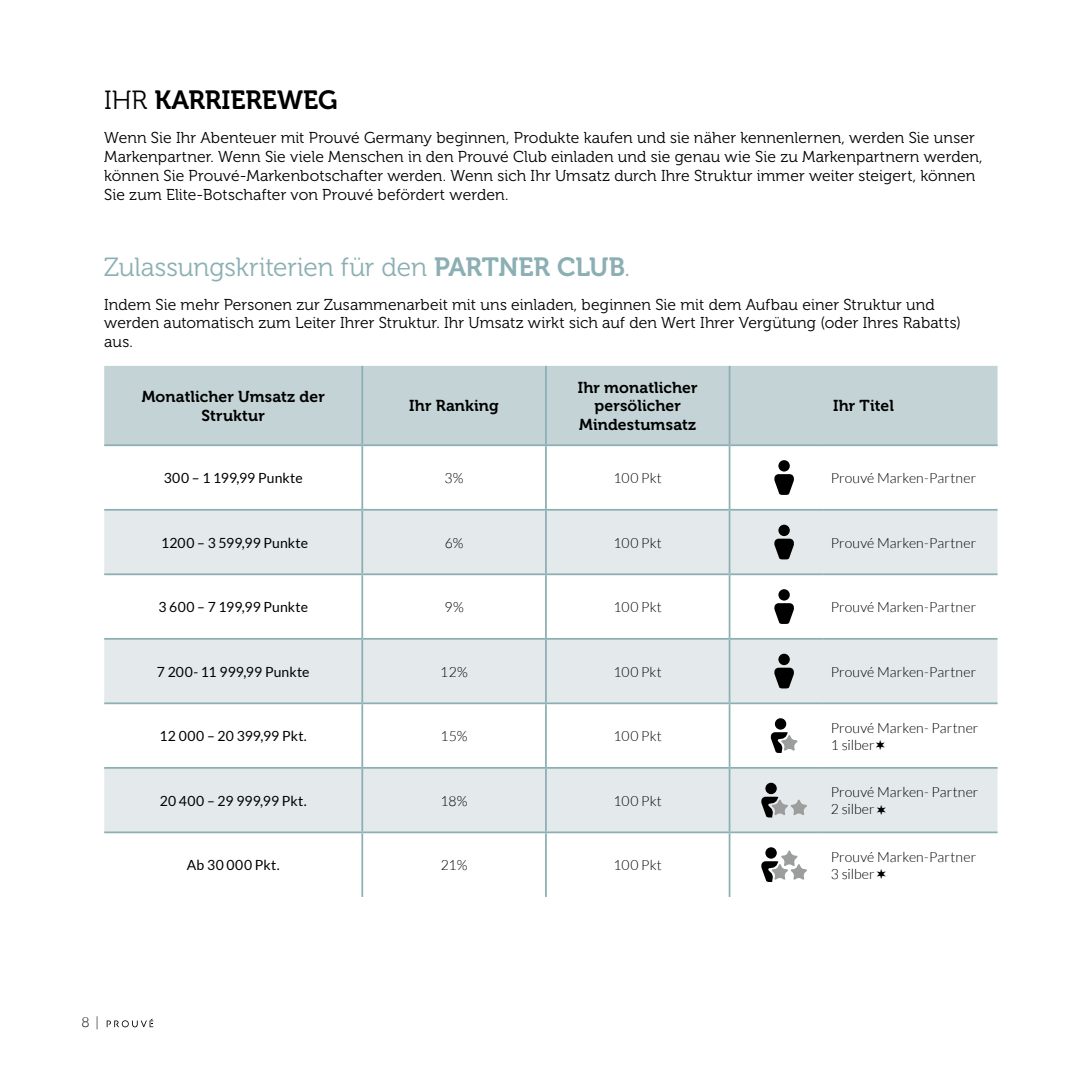
<style>
.page{position:relative;width:1072px;height:1072px;background:#fff}
.page>*{position:absolute;margin:0;border:0;box-sizing:border-box;transform-origin:0 0}
.t1{font:26.25px "Museo 300";letter-spacing:-.005em;color:#8bafb3}
.t2{font:26.25px "Museo 700";letter-spacing:-.005em;color:#000}
.t3{font:15.75px/18.9px "Museo 300";letter-spacing:.005em;color:#000}
.t4{font:15.75px/18.9px "Museo 700";letter-spacing:.005em;color:#000;text-align:center}
.t5{font:300 14px/16.8px "Lato";letter-spacing:.01em;color:#000}
.t6{font:14px "Lato";letter-spacing:.01em;color:#000}
.t7{font:14px "Lato";letter-spacing:.03em;color:#000}
.s1{font-family:"Museo 300"}
.s2{font-family:"Museo 700"}
</style>
<div class="page">
<svg style="left:107px;top:1018px;width:46px;height:9px"></svg>
<div style="left:104px;top:366px;width:893px;height:78px;background:#c4d3d5"></div>
<svg style="left:104px;top:510px;width:893px;height:321px;fill:#e4eaec"></svg>
<hr style="left:361px;top:366px;width:2px;height:78px;background:#8bafb3">
<hr style="left:545px;top:366px;width:2px;height:78px;background:#8bafb3">
<hr style="left:728px;top:366px;width:2px;height:78px;background:#8bafb3">
<hr style="left:361px;top:446px;width:2px;height:63px;background:#8bafb3">
<hr style="left:545px;top:446px;width:2px;height:63px;background:#8bafb3">
<hr style="left:728px;top:446px;width:2px;height:63px;background:#8bafb3">
<hr style="left:104px;top:509px;width:258px;height:1px;background:#8bafb3">
<hr style="left:362px;top:509px;width:184px;height:1px;background:#8bafb3">
<hr style="left:361px;top:510px;width:2px;height:63px;background:#8bafb3">
<hr style="left:546px;top:509px;width:183px;height:1px;background:#8bafb3">
<hr style="left:545px;top:510px;width:2px;height:63px;background:#8bafb3">
<hr style="left:729px;top:509px;width:94px;height:1px;background:#8bafb3">
<hr style="left:728px;top:510px;width:2px;height:63px;background:#8bafb3">
<hr style="left:823px;top:509px;width:174px;height:1px;background:#8bafb3">
<hr style="left:104px;top:573px;width:258px;height:2px;background:#8bafb3">
<hr style="left:362px;top:573px;width:184px;height:2px;background:#8bafb3">
<hr style="left:361px;top:575px;width:2px;height:63px;background:#8bafb3">
<hr style="left:546px;top:573px;width:183px;height:2px;background:#8bafb3">
<hr style="left:545px;top:575px;width:2px;height:63px;background:#8bafb3">
<hr style="left:729px;top:573px;width:94px;height:2px;background:#8bafb3">
<hr style="left:728px;top:575px;width:2px;height:63px;background:#8bafb3">
<hr style="left:823px;top:573px;width:174px;height:2px;background:#8bafb3">
<hr style="left:104px;top:638px;width:258px;height:1px;background:#8bafb3">
<hr style="left:362px;top:638px;width:184px;height:1px;background:#8bafb3">
<hr style="left:361px;top:639px;width:2px;height:63px;background:#8bafb3">
<hr style="left:546px;top:638px;width:183px;height:1px;background:#8bafb3">
<hr style="left:545px;top:639px;width:2px;height:63px;background:#8bafb3">
<hr style="left:729px;top:638px;width:94px;height:1px;background:#8bafb3">
<hr style="left:728px;top:639px;width:2px;height:63px;background:#8bafb3">
<hr style="left:823px;top:638px;width:174px;height:1px;background:#8bafb3">
<hr style="left:104px;top:702px;width:258px;height:2px;background:#8bafb3">
<hr style="left:362px;top:702px;width:184px;height:2px;background:#8bafb3">
<hr style="left:361px;top:704px;width:2px;height:63px;background:#8bafb3">
<hr style="left:546px;top:702px;width:183px;height:2px;background:#8bafb3">
<hr style="left:545px;top:704px;width:2px;height:63px;background:#8bafb3">
<hr style="left:729px;top:702px;width:94px;height:2px;background:#8bafb3">
<hr style="left:728px;top:704px;width:2px;height:63px;background:#8bafb3">
<hr style="left:823px;top:702px;width:174px;height:2px;background:#8bafb3">
<hr style="left:104px;top:767px;width:258px;height:1px;background:#8bafb3">
<hr style="left:362px;top:767px;width:184px;height:1px;background:#8bafb3">
<hr style="left:361px;top:768px;width:2px;height:63px;background:#8bafb3">
<hr style="left:546px;top:767px;width:183px;height:1px;background:#8bafb3">
<hr style="left:545px;top:768px;width:2px;height:63px;background:#8bafb3">
<hr style="left:729px;top:767px;width:94px;height:1px;background:#8bafb3">
<hr style="left:728px;top:768px;width:2px;height:63px;background:#8bafb3">
<hr style="left:823px;top:767px;width:174px;height:1px;background:#8bafb3">
<hr style="left:104px;top:831px;width:258px;height:2px;background:#8bafb3">
<hr style="left:362px;top:831px;width:184px;height:2px;background:#8bafb3">
<hr style="left:361px;top:833px;width:2px;height:63px;background:#8bafb3">
<hr style="left:546px;top:831px;width:183px;height:2px;background:#8bafb3">
<hr style="left:545px;top:833px;width:2px;height:63px;background:#8bafb3">
<hr style="left:729px;top:831px;width:94px;height:2px;background:#8bafb3">
<hr style="left:728px;top:833px;width:2px;height:63px;background:#8bafb3">
<hr style="left:823px;top:831px;width:174px;height:2px;background:#8bafb3">
<hr style="left:104px;top:444px;width:258px;height:2px;background:#8bafb3">
<hr style="left:362px;top:444px;width:184px;height:2px;background:#8bafb3">
<hr style="left:546px;top:444px;width:183px;height:2px;background:#8bafb3">
<hr style="left:729px;top:444px;width:94px;height:2px;background:#8bafb3">
<hr style="left:823px;top:444px;width:174px;height:2px;background:#8bafb3">
<svg style="left:774px;top:460px;width:20px;height:35px"></svg>
<svg style="left:774px;top:524px;width:20px;height:35px"></svg>
<svg style="left:774px;top:589px;width:20px;height:35px"></svg>
<svg style="left:774px;top:653px;width:20px;height:35px"></svg>
<svg style="left:770px;top:718px;width:27px;height:35px"></svg>
<svg style="left:761px;top:782px;width:46px;height:35px;background:#adb1b2"></svg>
<svg style="left:761px;top:847px;width:46px;height:35px"></svg>
<svg style="left:876px;top:740px;width:9px;height:10px"></svg>
<svg style="left:874px;top:804px;width:14px;height:11px"></svg>
<h1 class="t2" style="left:104px;top:85px;width:235px"><span class="s1">IHR</span> KARRIEREWEG</h1>
<p class="t3" style="left:104px;top:128px;width:880px">Wenn Sie Ihr Abenteuer mit Prouvé Germany beginnen, Produkte kaufen und sie näher kennenlernen, werden Sie unser Markenpartner. Wenn Sie viele Menschen in den Prouvé Club einladen und sie genau wie Sie zu Markenpartnern werden, können Sie Prouvé-Markenbotschafter werden. Wenn sich Ihr Umsatz durch Ihre Struktur immer weiter steigert, können Sie zum Elite-Botschafter von Prouvé befördert werden.</p>
<h1 class="t1" style="left:104px;top:252px;width:527px">Zulassungskriterien für den <span class="s2">PARTNER CLUB</span>.</h1>
<p class="t3" style="left:104px;top:295px;width:858px">Indem Sie mehr Personen zur Zusammenarbeit mit uns einladen, beginnen Sie mit dem Aufbau einer Struktur und werden automatisch zum Leiter Ihrer Struktur. Ihr Umsatz wirkt sich auf den Wert Ihrer Vergütung (oder Ihres Rabatts) aus.</p>
<p class="t4" style="left:142px;top:387px;width:185px">Monatlicher Umsatz der<br>Struktur</p>
<p class="t4" style="left:409px;top:397px;width:91px">Ihr Ranking</p>
<p class="t4" style="left:578px;top:378px;width:121px">Ihr monatlicher persölicher<br>Mindestumsatz</p>
<p class="t4" style="left:833px;top:397px;width:62px">Ihr Titel</p>
<p class="t6" style="left:164px;top:470px;width:140px">300 – 1 199,99 Punkte</p>
<p class="t5" style="left:444px;top:470px;width:21px">3%</p>
<p class="t5" style="left:613px;top:470px;width:50px">100 Pkt</p>
<p class="t5" style="left:830px;top:470px;width:147px">Prouvé Marken-Partner</p>
<p class="t6" style="left:161px;top:535px;width:149px">1200 – 3 599,99 Punkte</p>
<p class="t5" style="left:445px;top:534px;width:20px">6%</p>
<p class="t5" style="left:613px;top:534px;width:50px">100 Pkt</p>
<p class="t5" style="left:830px;top:534px;width:147px">Prouvé Marken-Partner</p>
<p class="t6" style="left:158px;top:599px;width:151px">3 600 – 7 199,99 Punkte</p>
<p class="t5" style="left:444px;top:599px;width:21px">9%</p>
<p class="t5" style="left:613px;top:599px;width:50px">100 Pkt</p>
<p class="t5" style="left:830px;top:599px;width:147px">Prouvé Marken-Partner</p>
<p class="t6" style="left:157px;top:664px;width:154px">7 200- 11 999,99 Punkte</p>
<p class="t5" style="left:440px;top:663px;width:29px">12%</p>
<p class="t5" style="left:613px;top:663px;width:50px">100 Pkt</p>
<p class="t5" style="left:830px;top:663px;width:147px">Prouvé Marken-Partner</p>
<p class="t6" style="left:160px;top:728px;width:149px">12 000 – 20 399,99 Pkt.</p>
<p class="t5" style="left:440px;top:728px;width:29px">15%</p>
<p class="t5" style="left:613px;top:728px;width:50px">100 Pkt</p>
<p class="t5" style="left:830px;top:719px;width:149px">Prouvé Marken- Partner<br>1 silber</p>
<p class="t6" style="left:160px;top:793px;width:148px">20 400 – 29 999,99 Pkt.</p>
<p class="t5" style="left:440px;top:792px;width:29px">18%</p>
<p class="t5" style="left:613px;top:792px;width:50px">100 Pkt</p>
<p class="t5" style="left:830px;top:784px;width:149px">Prouvé Marken- Partner<br>2 silber</p>
<p class="t5" style="left:81px;top:1013px;width:19px">8 |</p>
<p class="t7" style="left:187px;top:857px;width:94px">Ab 30 000 Pkt.</p>
<p class="t5" style="left:441px;top:857px;width:28px">21%</p>
<p class="t5" style="left:613px;top:857px;width:50px">100 Pkt</p>
<p class="t5" style="left:830px;top:848px;width:147px">Prouvé Marken-Partner<br>3 silber</p>
</div>
